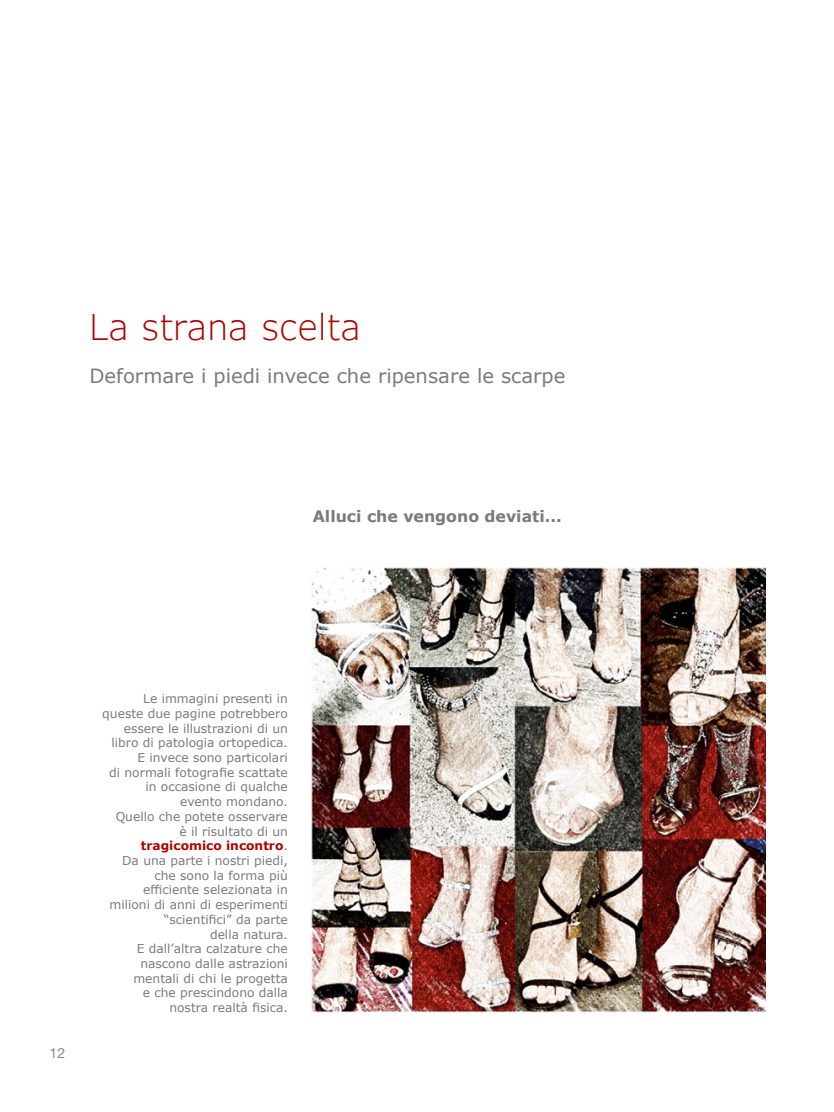
<style>
.page{position:relative;width:834px;height:1112px;background:#fff}
.page>*{position:absolute;margin:0;border:0;box-sizing:border-box;transform-origin:0 0}
.t1{font:300 35.52px "Verdana Pro";letter-spacing:.01em;color:#ad0600}
.t2{font:19.6px "Verdana";color:#7a7b7a}
.t3{font:700 15.75px "Verdana";color:#7a7b7a}
.t4{font:14px "Helvetica Neue LT Std";color:#868786}
.t5{font:12.25px/14.7px "Verdana";color:#7a7b7a;text-align:right}
.s1{font-weight:700;color:#ad0600}
</style>
<div class="page">
<img style="left:310px;top:566px;width:455px;height:446px">
<h1 class="t1" style="left:89px;top:303px;width:272px">La strana scelta</h1>
<h2 class="t2" style="left:89px;top:362px;width:477px">Deformare i piedi invece che ripensare le scarpe</h2>
<p class="t3" style="left:313px;top:504px;width:250px">Alluci che vengono deviati...</p>
<p class="t4" style="left:50px;top:1044px;width:17px">12</p>
<p class="t5" style="left:102px;top:691px;width:187px">Le immagini presenti in queste due pagine potrebbero essere le illustrazioni di un libro di patologia ortopedica.<br>E invece sono particolari<br>di normali fotografie scattate in occasione di qualche evento mondano.<br>Quello che potete osservare<br>è il risultato di un <span class="s1">tragicomico incontro</span>.<br>Da una parte i nostri piedi, che sono la forma più efficiente selezionata in milioni di anni di esperimenti “scientifici” da parte<br>della natura.<br>E dall’altra calzature che nascono dalle astrazioni mentali di chi le progetta<br>e che prescindono dalla nostra realtà fisica.</p>
</div>
